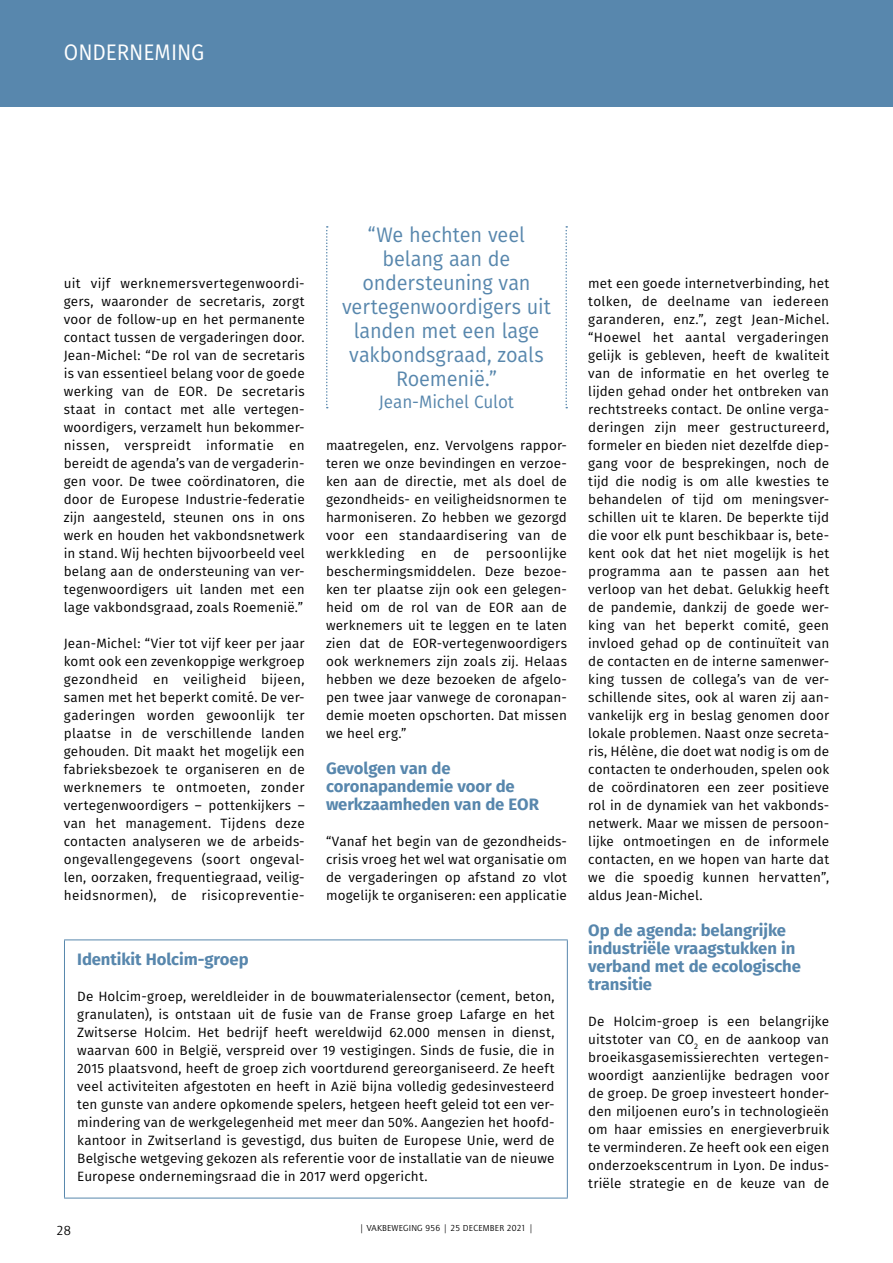
<style>
.page{position:relative;width:893px;height:1263px;background:#fff}
.page>*{position:absolute;margin:0;border:0;box-sizing:border-box;transform-origin:0 0}
.t1{font:22.5px "Fira Sans";letter-spacing:-.005em;color:#fff;scale:.93 1}
.t2{font:21px/24px "Fira Sans";letter-spacing:-.01em;color:#5887ad;text-align:center;scale:.95 1}
.t3{font:18px "Fira Sans";letter-spacing:-.005em;color:#5887ad;scale:.95 1}
.t4{font:700 16.5px/18px "Fira Sans";letter-spacing:-.005em;color:#5887ad}
.t5{font:13.5px/18px "Fira Sans";letter-spacing:.01em;color:#000;text-align:justify}
.t6{font:13.5px "Quay Sans";color:#000}
.t7{font:9px "Quay Sans";letter-spacing:.02em;color:#000}
</style>
<div class="page">
<div style="left:0;top:0;width:893px;height:107px;background:#5887ad"></div>
<hr style="left:64px;top:939px;width:504px;height:1px;background:#5887ad">
<hr style="left:64px;top:940px;width:1px;height:258px;background:#5887ad">
<hr style="left:567px;top:940px;width:1px;height:258px;background:#5887ad">
<hr style="left:64px;top:1198px;width:504px;height:1px;background:#5887ad">
<svg style="left:326px;top:226px;width:2px;height:182px"></svg>
<svg style="left:565px;top:226px;width:2px;height:182px"></svg>
<h1 class="t1" style="left:64px;top:36px;width:153px">ONDERNEMING</h1>
<p class="t5" style="left:64px;top:274px;width:243px">uit vijf werknemersvertegenwoordi&shy;gers, waaronder de secretaris, zorgt voor de follow-up en het permanente contact tussen de vergaderingen door.<br>Jean-Michel: “De rol van de secretaris is van essentieel belang voor de goede werking van de EOR. De secretaris staat in contact met alle vertegen&shy;woordigers, verzamelt hun bekommer&shy;nissen, verspreidt informatie en bereidt de agenda’s van de vergaderin&shy;gen voor. De twee coördinatoren, die door de Europese Industrie-federatie zijn aangesteld, steunen ons in ons werk en houden het vakbondsnetwerk in stand. Wij hechten bijvoorbeeld veel belang aan de ondersteuning van ver&shy;tegenwoordigers uit landen met een lage vakbondsgraad, zoals Roemenië.”</p>
<p class="t5" style="left:64px;top:634px;width:242px">Jean-Michel: “Vier tot vijf keer per jaar komt ook een zevenkoppige werkgroep gezondheid en veiligheid bijeen, samen met het beperkt comité. De ver&shy;gaderingen worden gewoonlijk ter plaatse in de verschillende landen gehouden. Dit maakt het mogelijk een fabrieksbezoek te organiseren en de werknemers te ontmoeten, zonder vertegenwoordigers – pottenkijkers – van het management. Tijdens deze contacten analyseren we de arbeids&shy;ongevallengegevens (soort ongeval&shy;len, oorzaken, frequentiegraad, veilig&shy;heidsnormen), de risicopreventie-</p>
<h2 class="t2" style="left:342px;top:223px;width:221px">“We hechten veel belang aan de ondersteuning van vertegenwoordigers uit landen met een lage vakbondsgraad, zoals<br>Roemenië.”</h2>
<h3 class="t3" style="left:379px;top:389px;width:144px">Jean-Michel Culot</h3>
<p class="t5" style="left:326px;top:436px;width:242px">maatregelen, enz. Vervolgens rappor&shy;teren we onze bevindingen en verzoe&shy;ken aan de directie, met als doel de gezondheids- en veiligheidsnormen te harmoniseren. Zo hebben we gezorgd voor een standaardisering van de werkkleding en de persoonlijke beschermingsmiddelen. Deze bezoe&shy;ken ter plaatse zijn ook een gelegen&shy;heid om de rol van de EOR aan de werknemers uit te leggen en te laten zien dat de EOR-vertegenwoordigers ook werknemers zijn zoals zij. Helaas hebben we deze bezoeken de afgelo&shy;pen twee jaar vanwege de coronapan&shy;demie moeten opschorten. Dat missen we heel erg.”</p>
<p class="t4" style="left:326px;top:759px;width:215px">Gevolgen van de coronapandemie voor de werkzaamheden van de EOR</p>
<p class="t5" style="left:326px;top:832px;width:242px">“Vanaf het begin van de gezondheids&shy;crisis vroeg het wel wat organisatie om de vergaderingen op afstand zo vlot mogelijk te organiseren: een applicatie</p>
<p class="t4" style="left:77px;top:950px;width:173px">Identikit Holcim-groep</p>
<p class="t5" style="left:77px;top:987px;width:479px">De Holcim-groep, wereldleider in de bouwmaterialensector (cement, beton, granulaten), is ontstaan uit de fusie van de Franse groep Lafarge en het Zwitserse Holcim. Het bedrijf heeft wereldwijd 62.000 mensen in dienst, waarvan 600 in België, verspreid over 19 vestigingen. Sinds de fusie, die in 2015 plaatsvond, heeft de groep zich voortdurend gereorganiseerd. Ze heeft veel activiteiten afgestoten en heeft in Azië bijna volledig gedesinvesteerd ten gunste van andere opkomende spelers, hetgeen heeft geleid tot een ver&shy;mindering van de werkgelegenheid met meer dan 50%. Aangezien het hoofd&shy;kantoor in Zwitserland is gevestigd, dus buiten de Europese Unie, werd de Belgische wetgeving gekozen als referentie voor de installatie van de nieuwe Europese ondernemingsraad die in 2017 werd opgericht.</p>
<p class="t6" style="left:57px;top:1223px;width:16px">28</p>
<p class="t7" style="left:360px;top:1223px;width:175px">| VAKBEWEGING 956 | 25 DECEMBER 2021 |</p>
<p class="t5" style="left:588px;top:274px;width:242px">met een goede internetverbinding, het tolken, de deelname van iedereen garanderen, enz.”, zegt Jean-Michel. “Hoewel het aantal vergaderingen gelijk is gebleven, heeft de kwaliteit van de informatie en het overleg te lijden gehad onder het ontbreken van rechtstreeks contact. De online verga&shy;deringen zijn meer gestructureerd, formeler en bieden niet dezelfde diep&shy;gang voor de besprekingen, noch de tijd die nodig is om alle kwesties te behandelen of tijd om meningsver&shy;schillen uit te klaren. De beperkte tijd die voor elk punt beschikbaar is, bete&shy;kent ook dat het niet mogelijk is het programma aan te passen aan het verloop van het debat. Gelukkig heeft de pandemie, dankzij de goede wer&shy;king van het beperkt comité, geen invloed gehad op de continuïteit van de contacten en de interne samenwer&shy;king tussen de collega’s van de ver&shy;schillende sites, ook al waren zij aan&shy;vankelijk erg in beslag genomen door lokale problemen. Naast onze secreta&shy;ris, Hélène, die doet wat nodig is om de contacten te onderhouden, spelen ook de coördinatoren een zeer positieve rol in de dynamiek van het vakbonds&shy;netwerk. Maar we missen de persoon&shy;lijke ontmoetingen en de informele contacten, en we hopen van harte dat we die spoedig kunnen hervatten”, aldus Jean-Michel.</p>
<p class="t4" style="left:588px;top:921px;width:214px">Op de agenda: belangrijke industriële vraagstukken in verband met de ecologische transitie</p>
<p class="t5" style="left:588px;top:1012px;width:242px">De Holcim-groep is een belangrijke uitstoter van CO<sub>2</sub> en de aankoop van broeikasgasemissierechten vertegen&shy;woordigt aanzienlijke bedragen voor de groep. De groep investeert honder&shy;den miljoenen euro’s in technologieën om haar emissies en energieverbruik te verminderen. Ze heeft ook een eigen onderzoekscentrum in Lyon. De indus&shy;triële strategie en de keuze van de</p>
</div>
